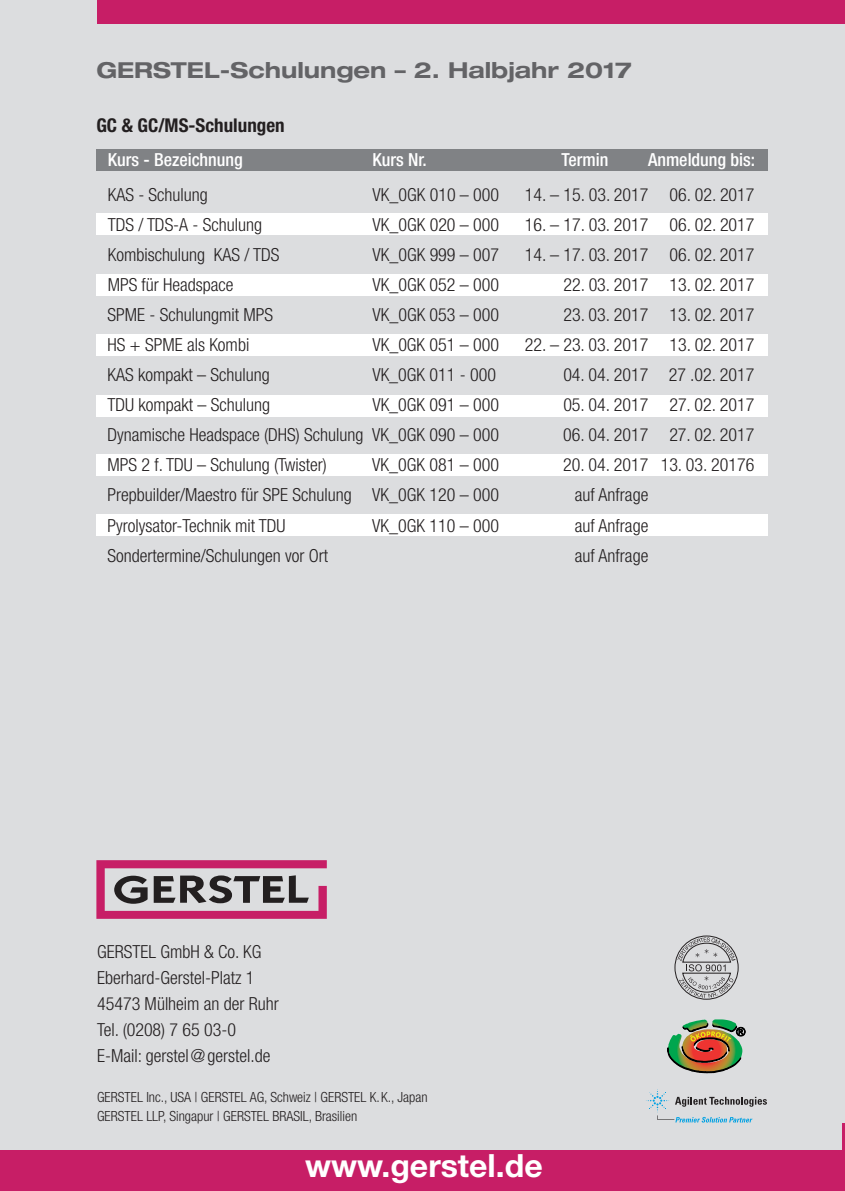
<style>
.page{position:relative;width:845px;height:1191px;background:#fff}
.page>*{position:absolute;margin:0;border:0;box-sizing:border-box;transform-origin:0 0}
.t1{font:700 32px "Helvetica Neue";color:#fff}
.t2{font:700 expanded 22px "Helvetica Neue";color:#636366}
.t3{font:700 condensed 19px "Helvetica Neue";color:#231f20}
.t4{font:300 condensed 18px/26px "Helvetica Neue";color:#231f20}
.t5{font:500 condensed 18px "Helvetica Neue";color:#fff}
.t6{font:300 condensed 14px/19.4px "Helvetica Neue";color:#231f20}
</style>
<div class="page">
<hr style="left:844px;top:0;width:1px;height:1191px;background:#dcdddf">
<hr style="left:842px;top:1123px;width:3px;height:68px;background:#c71e66">
<div style="left:0;top:0;width:844px;height:1191px;background:#dcdddf"></div>
<div style="left:675px;top:935px;width:63px;height:64px;border:1px solid #231f20;border-radius:50%"></div>
<svg style="left:677px;top:937px;width:58px;height:60px"></svg>
<img style="left:667px;top:1019px;width:78px;height:54px">
<svg style="left:646px;top:1089px;width:121px;height:33px"></svg>
<div style="left:98px;top:0;width:747px;height:24px;background:#c71e66"></div>
<div style="left:0;top:1150px;width:845px;height:41px;background:#c71e66"></div>
<svg style="left:96px;top:860px;width:231px;height:58px"></svg>
<div style="left:96px;top:149px;width:671px;height:21px;background:#808285"></div>
<div style="left:96px;top:214px;width:671px;height:21px;background:#fff"></div>
<div style="left:96px;top:274px;width:671px;height:21px;background:#fff"></div>
<div style="left:96px;top:335px;width:671px;height:21px;background:#fff"></div>
<div style="left:96px;top:395px;width:671px;height:21px;background:#fff"></div>
<div style="left:96px;top:454px;width:671px;height:21px;background:#fff"></div>
<div style="left:96px;top:515px;width:671px;height:21px;background:#fff"></div>
<hr style="left:842px;top:1123px;width:2px;height:27px;background:#c71e66">
<p class="t2" style="left:96px;top:57px;width:537px">GERSTEL-Schulungen – 2. Halbjahr 2017</p>
<p class="t3" style="left:96px;top:114px;width:190px">GC &amp; GC/MS-Schulungen</p>
<p class="t5" style="left:108px;top:148px;width:137px">Kurs - Bezeichnung</p>
<p class="t5" style="left:372px;top:148px;width:56px">Kurs Nr.</p>
<p class="t5" style="left:561px;top:148px;width:49px">Termin</p>
<p class="t5" style="left:648px;top:148px;width:109px">Anmeldung bis:</p>
<p class="t4" style="left:108px;top:182px;width:102px">KAS - Schulung</p>
<p class="t4" style="left:372px;top:182px;width:128px">VK_0GK 010 – 000</p>
<p class="t4" style="left:525px;top:182px;width:231px">14. – 15. 03. 2017 06. 02. 2017</p>
<p class="t4" style="left:108px;top:212px;width:156px">TDS / TDS-A - Schulung</p>
<p class="t4" style="left:372px;top:212px;width:128px">VK_0GK 020 – 000</p>
<p class="t4" style="left:525px;top:212px;width:231px">16. – 17. 03. 2017 06. 02. 2017</p>
<p class="t4" style="left:108px;top:242px;width:173px">Kombischulung KAS / TDS</p>
<p class="t4" style="left:372px;top:242px;width:128px">VK_0GK 999 – 007</p>
<p class="t4" style="left:525px;top:242px;width:231px">14. – 17. 03. 2017 06. 02. 2017</p>
<p class="t4" style="left:108px;top:272px;width:127px">MPS für Headspace</p>
<p class="t4" style="left:372px;top:272px;width:128px">VK_0GK 052 – 000</p>
<p class="t4" style="left:563px;top:272px;width:193px">22. 03. 2017 13. 02. 2017</p>
<p class="t4" style="left:108px;top:302px;width:167px">SPME - Schulungmit MPS</p>
<p class="t4" style="left:372px;top:302px;width:128px">VK_0GK 053 – 000</p>
<p class="t4" style="left:563px;top:302px;width:193px">23. 03. 2017 13. 02. 2017</p>
<p class="t4" style="left:108px;top:332px;width:143px">HS + SPME als Kombi</p>
<p class="t4" style="left:372px;top:332px;width:128px">VK_0GK 051 – 000</p>
<p class="t4" style="left:525px;top:332px;width:231px">22. – 23. 03. 2017 13. 02. 2017</p>
<p class="t4" style="left:108px;top:362px;width:164px">KAS kompakt – Schulung</p>
<p class="t4" style="left:372px;top:362px;width:125px">VK_0GK 011 - 000</p>
<p class="t4" style="left:563px;top:362px;width:193px">04. 04. 2017 27 .02. 2017</p>
<p class="t4" style="left:108px;top:392px;width:164px">TDU kompakt – Schulung</p>
<p class="t4" style="left:372px;top:392px;width:128px">VK_0GK 091 – 000</p>
<p class="t4" style="left:563px;top:392px;width:193px">05. 04. 2017 27. 02. 2017</p>
<p class="t4" style="left:108px;top:422px;width:393px">Dynamische Headspace (DHS) Schulung VK_0GK 090 – 000</p>
<p class="t4" style="left:563px;top:422px;width:193px">06. 04. 2017 27. 02. 2017</p>
<p class="t4" style="left:108px;top:452px;width:221px">MPS 2 f. TDU – Schulung (Twister)</p>
<p class="t4" style="left:372px;top:452px;width:128px">VK_0GK 081 – 000</p>
<p class="t4" style="left:563px;top:452px;width:193px">20. 04. 2017 13. 03. 20176</p>
<p class="t4" style="left:108px;top:482px;width:393px">Prepbuilder/Maestro für SPE Schulung VK_0GK 120 – 000</p>
<p class="t4" style="left:575px;top:482px;width:75px">auf Anfrage</p>
<p class="t4" style="left:108px;top:512px;width:180px">Pyrolysator-Technik mit TDU</p>
<p class="t4" style="left:372px;top:512px;width:128px">VK_0GK 110 – 000</p>
<p class="t4" style="left:575px;top:512px;width:75px">auf Anfrage</p>
<p class="t4" style="left:107px;top:542px;width:222px">Sondertermine/Schulungen vor Ort</p>
<p class="t4" style="left:575px;top:542px;width:75px">auf Anfrage</p>
<p class="t4" style="left:97px;top:938px;width:183px">GERSTEL GmbH &amp; Co. KG<br>Eberhard-Gerstel-Platz 1<br>45473 Mülheim an der Ruhr<br>Tel. (0208) 7 65 03-0<br>E-Mail: gerstel @ gerstel.de</p>
<p class="t6" style="left:97px;top:1086px;width:332px">GERSTEL Inc., USA | GERSTEL AG, Schweiz | GERSTEL K. K., Japan<br>GERSTEL LLP, Singapur | GERSTEL BRASIL, Brasilien</p>
<h1 class="t1" style="left:305px;top:1145px;width:239px">www.gerstel.de</h1>
</div>
